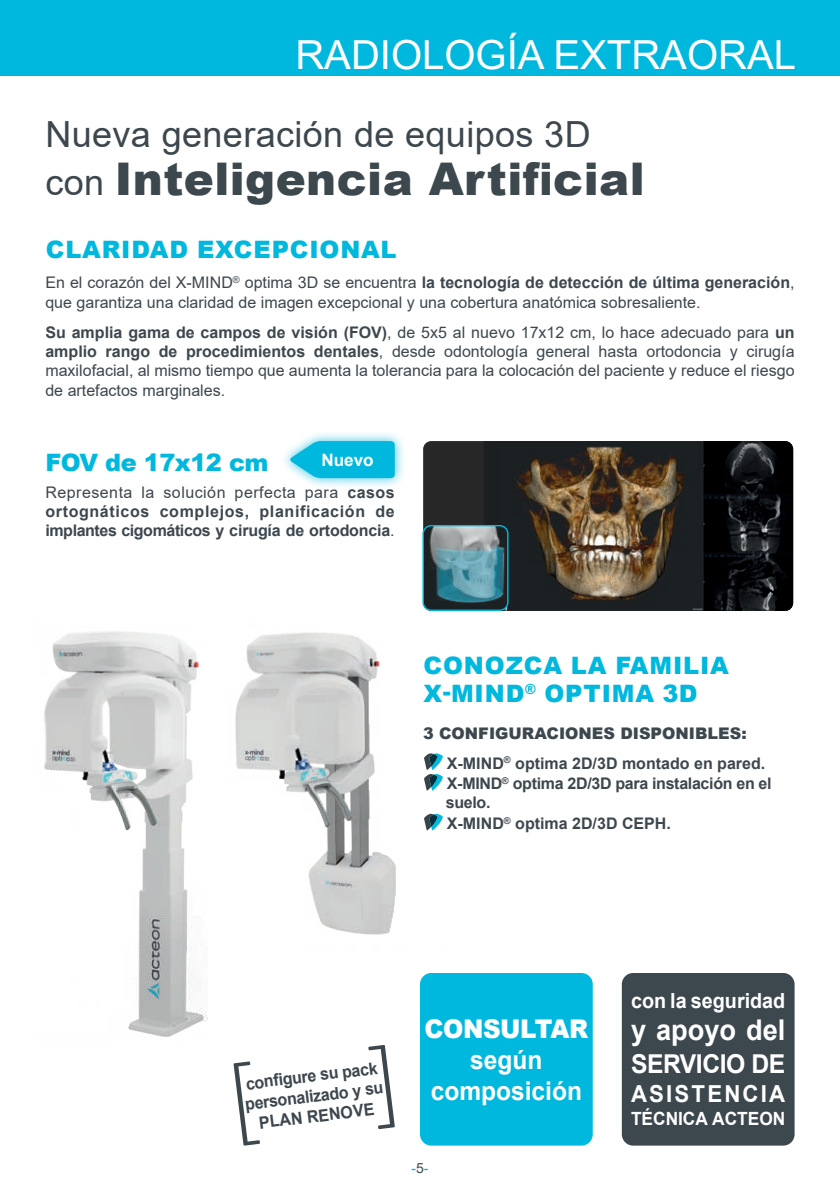
<style>
.page{position:relative;width:840px;height:1191px;background:#fff}
.page>*{position:absolute;margin:0;border:0;box-sizing:border-box;transform-origin:0 0}
.t1{font:900 45px "Arial";letter-spacing:.01em;color:#3d474e}
.t2{font:40px "Arial";color:#fff}
.t3{font:36px "Arial";letter-spacing:.01em;color:#3d474e}
.t4{font:700 28.6px "Arial";color:#fff;scale:.95 1}
.t5{font:700 26px "Arial";letter-spacing:-.02em;color:#fff;scale:.95 1}
.t6{font:700 25.8px/31px "Arial";color:#fff;text-align:center;scale:.95 1}
.t7{font:900 25.8px "Arial";letter-spacing:-.02em;color:#fff;scale:.95 1}
.t8{font:900 24px/28.8px "Arial";letter-spacing:.035em;color:#00b8de}
.t9{font:900 24px "Arial";letter-spacing:-.02em;color:#00b8de}
.t10{font:700 23.4px "Arial";letter-spacing:.095em;color:#fff;scale:.95 1}
.t11{font:700 20.8px "Arial";color:#fff;scale:.95 1}
.t12{font:700 18.2px "Arial";color:#fff;scale:.95 1}
.t13{font:700 17.2px "Arial";color:#fff}
.t14{font:700 16.8px/20.2px "Arial";color:#3d474e;text-align:center;scale:.95 1}
.t15{font:16px/19.2px "Arial";color:#3d474e}
.t16{font:700 16px/19.2px "Arial";letter-spacing:-.01em;color:#3d474e}
.t17{font:14px "Arial";color:#00b8de}
.s1{font-weight:400;font-size:36px}
.s2{font-weight:700}
.s3{font-weight:400}
.s4{font-weight:900}
.s5{color:#3d474e}
</style>
<div class="page">
<div style="left:0;top:0;width:839px;height:76px;background:#00b8de"></div>
<div style="left:423px;top:441px;width:369px;height:170px;background:#272727;border-radius:8px"></div>
<img style="left:484px;top:441px;width:308px;height:170px">
<div style="left:423px;top:525px;width:84px;height:85px;background:#1b2023;border-radius:8px"></div>
<img style="left:423px;top:525px;width:84px;height:81px">
<div style="left:422px;top:525px;width:86px;height:86px;border:1px solid #00b8de;border-radius:8px"></div>
<div style="left:280px;top:430px;width:126px;height:59px;background:#00b8de;opacity:.75"></div>
<svg style="left:290px;top:441px;width:104px;height:37px"></svg>
<img style="left:44px;top:631px;width:163px;height:406px">
<img style="left:235px;top:632px;width:208px;height:303px">
<div style="left:621px;top:973px;width:173px;height:172px;background:#3d474e;border-radius:11px"></div>
<div style="left:420px;top:973px;width:172px;height:172px;background:#00b8de;border-radius:11px"></div>
<svg style="left:233px;top:1045px;width:161px;height:100px"></svg>
<h2 class="t2" style="left:295px;top:27px;width:502px">RADIOLOGÍA EXTRAORAL</h2>
<h3 class="t3" style="left:45px;top:110px;width:546px">Nueva generación de equipos 3D</h3>
<h1 class="t1" style="left:45px;top:146px;width:600px"><span class="s1">con</span> Inteligencia Artificial</h1>
<h3 class="t8" style="left:46px;top:234px;width:352px">CLARIDAD EXCEPCIONAL</h3>
<p class="t15" style="left:45px;top:273px;width:750px">En el corazón del X-MIND<sup>®</sup> optima 3D se encuentra <span class="s2">la tecnología de detección de última generación</span>, que garantiza una claridad de imagen excepcional y una cobertura anatómica sobresaliente.</p>
<p class="t15" style="left:45px;top:323px;width:750px;text-align:justify"><span class="s2">Su amplia gama de campos de visión (FOV)</span>, de 5x5 al nuevo 17x12 cm, lo hace adecuado para <span class="s2">un amplio rango de procedimientos dentales</span>, desde odontología general hasta ortodoncia y cirugía maxilofacial, al mismo tiempo que aumenta la tolerancia para la colocación del paciente y reduce el riesgo de artefactos marginales.</p>
<h3 class="t9" style="left:45px;top:445px;width:224px">FOV de 17x12 cm</h3>
<p class="t16" style="left:45px;top:483px;width:350px;text-align:justify"><span class="s3">Representa la solución perfecta para</span> casos ortognáticos complejos, planificación de implantes cigomáticos y cirugía de ortodoncia<span class="s3">.</span></p>
<p class="t13" style="left:321px;top:448px;width:54px">Nuevo</p>
<h3 class="t8" style="left:423px;top:650px;width:307px">CONOZCA LA FAMILIA<br>X-MIND<sup>®</sup> OPTIMA 3D</h3>
<p class="t16" style="left:446px;top:718px;width:320px;line-height:30px;text-indent:-24px"><span class="s4">3 CONFIGURACIONES DISPONIBLES:<br></span>X-MIND<sup>®</sup> optima 2D/3D montado en pared.</p>
<p class="t16" style="left:445px;top:773px;width:327px;line-height:20px">X-MIND<sup>®</sup> optima 2D/3D para instalación en el suelo.<br>X-MIND<sup>®</sup> optima 2D/3D CEPH.</p>
<p class="t14" style="left:241px;top:1074px;width:148px;rotate:-7deg">confi gure su pack personalizado y su<br>PLAN RENOVE</p>
<h3 class="t7" style="left:424px;top:1010px;width:173px">CONSULTAR</h3>
<h3 class="t6" style="left:430px;top:1045px;width:161px">según composición</h3>
<p class="t17" style="left:411px;top:1158px;width:19px">-<span class="s5">5</span>-</p>
<h3 class="t11" style="left:630px;top:986px;width:164px">con la seguridad</h3>
<h3 class="t4" style="left:630px;top:1009px;width:164px">y apoyo del</h3>
<h3 class="t5" style="left:630px;top:1046px;width:164px">SERVICIO DE</h3>
<h3 class="t10" style="left:630px;top:1077px;width:164px">ASISTENCIA</h3>
<p class="t12" style="left:630px;top:1106px;width:164px">TÉCNICA ACTEON</p>
</div>
